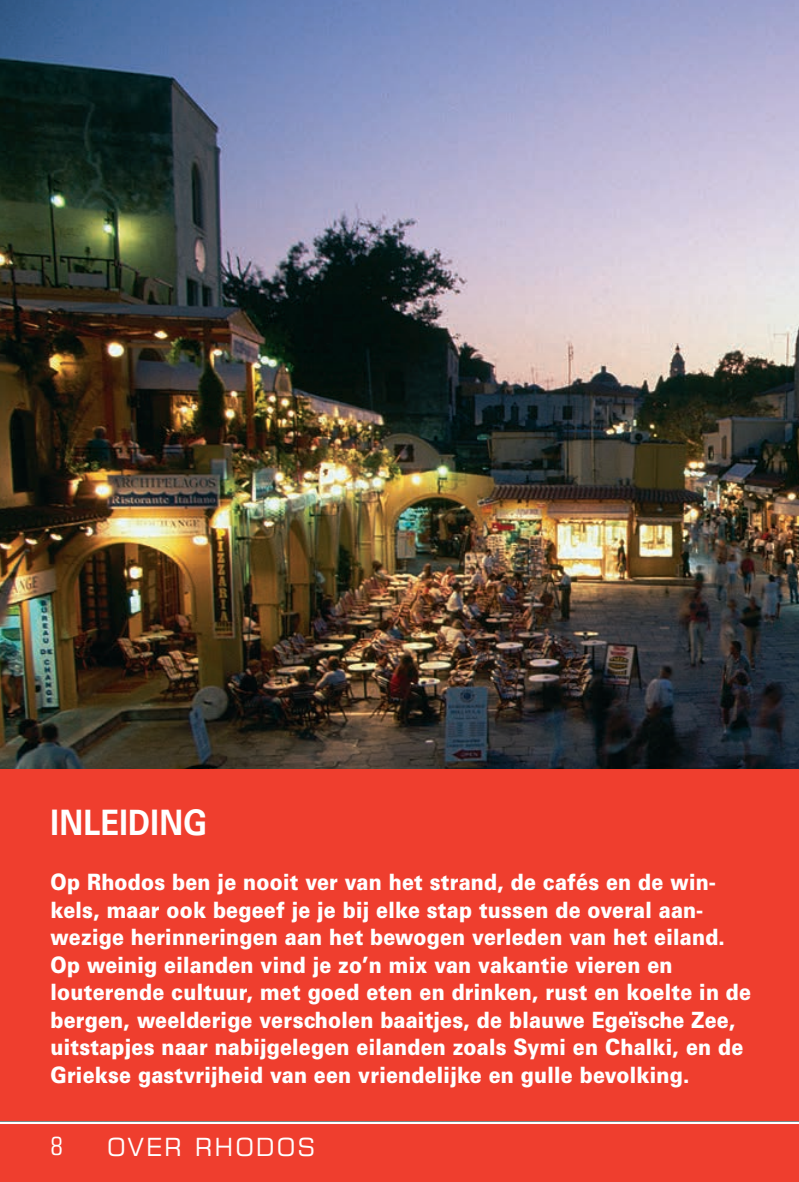
<style>
.page{position:relative;width:799px;height:1182px;background:#fff}
.page>*{position:absolute;margin:0;border:0;box-sizing:border-box;transform-origin:0 0}
.t1{font:700 35px "Univers LT Std";letter-spacing:.01em;color:#fff;scale:.87 1}
.t2{font:25px "Square 721 BT";letter-spacing:.08em;color:#fff}
.t3{font:condensed 25px "Square 721 BT";color:#fff}
.t4{font:900 22.5px/27.5px "Univers LT Std";letter-spacing:.01em;color:#fff;scale:.87 1}
</style>
<div class="page">
<img style="left:0;top:0;width:799px;height:769px">
<div style="left:0;top:1122px;width:799px;height:59px;background:#ef3e2e"></div>
<div style="left:0;top:769px;width:799px;height:352px;background:#ef3e2e"></div>
<hr style="left:0;top:1121px;width:799px;height:3px;background:#fff">
<h1 class="t1" style="left:51px;top:802px;width:181px">INLEIDING</h1>
<p class="t4" style="left:51px;top:868px;width:806px">Op Rhodos ben je nooit ver van het strand, de cafés en de win&shy;kels, maar ook begeef je je bij elke stap tussen de overal aan&shy;wezige herinneringen aan het bewogen verleden van het eiland.<br>Op weinig eilanden vind je zo’n mix van vakantie vieren en louterende cultuur, met goed eten en drinken, rust en koelte in de bergen, weelderige verscholen baaitjes, de blauwe Egeïsche Zee, uitstapjes naar nabijgelegen eilanden zoals Symi en Chalki, en de Griekse gastvrijheid van een vriendelijke en gulle bevolking.</p>
<p class="t3" style="left:51px;top:1131px;width:14px">8</p>
<p class="t2" style="left:107px;top:1130px;width:209px">OVER RHODOS</p>
</div>
